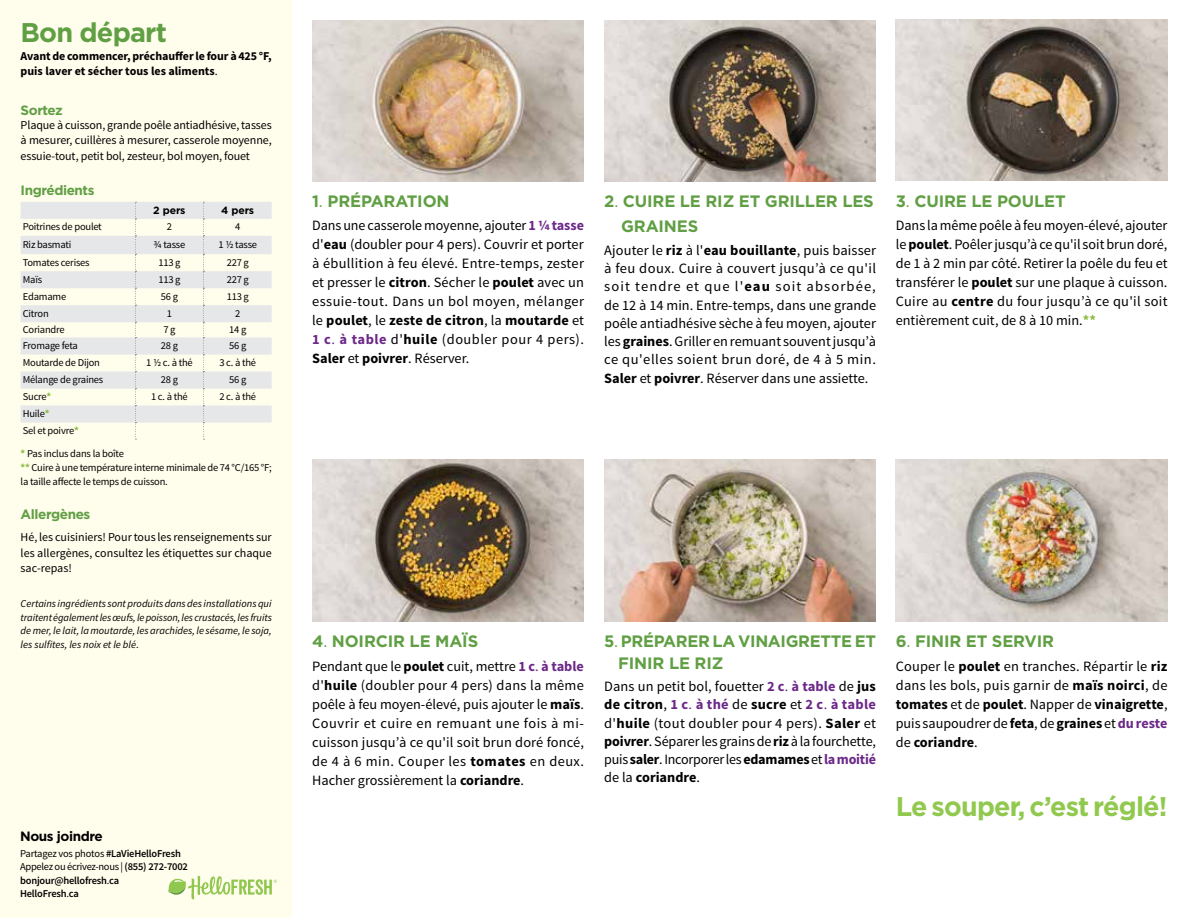
<style>
.page{position:relative;width:1188px;height:918px;background:#fff}
.page>*{position:absolute;margin:0;border:0;box-sizing:border-box;transform-origin:0 0}
.t1{font:700 27px "Gotham";letter-spacing:-.03em;color:#91c84e}
.t2{font:700 27px "Gotham";letter-spacing:-.03em;color:#609f43}
.t3{font:700 16.5px/25.3px "Gotham";letter-spacing:-.01em;color:#609f43}
.t4{font:14.25px/19px "Source Sans Pro";letter-spacing:.005em;color:#000;text-align:justify}
.t5{font:700 13.5px "Gotham";letter-spacing:-.03em;color:#609f43}
.t6{font:700 13.5px "Gotham";letter-spacing:-.03em;color:#000}
.t7{font:12px/15.3px "Source Sans Pro";letter-spacing:-.005em;color:#000;text-align:justify}
.t8{font:700 12px/15.3px "Source Sans Pro";letter-spacing:-.005em;color:#000}
.t9{font:10.5px/13.6px "Source Sans Pro";letter-spacing:-.02em;color:#000}
.t10{font:italic 10.5px/13.5px "Source Sans Pro";color:#000;text-align:justify}
.t11{font:600 10.5px/13.5px "Source Sans Pro";letter-spacing:-.02em;color:#000}
.t12{font:700 10.5px "Gotham";letter-spacing:-.01em;color:#000}
.s1{font-weight:400}
.s2{font-weight:700;color:#8cba42}
.s3{font-style:normal}
.s4{font-weight:700;color:#6c2888}
.s5{font-weight:700}
.s6{color:#6c2888}
</style>
<div class="page">
<div style="left:0;top:0;width:292px;height:918px;background:#fffdec"></div>
<svg style="left:21px;top:202px;width:251px;height:221px;fill:#e6e7e8"></svg>
<svg style="left:203px;top:202px;width:1px;height:238px"></svg>
<svg style="left:135px;top:202px;width:1px;height:238px"></svg>
<svg style="left:168px;top:876px;width:109px;height:23px"></svg>
<img style="left:312px;top:459px;width:272px;height:162px">
<img style="left:604px;top:459px;width:272px;height:162px">
<img style="left:896px;top:459px;width:271px;height:162px">
<img style="left:896px;top:20px;width:272px;height:160px">
<img style="left:604px;top:20px;width:272px;height:161px">
<img style="left:312px;top:20px;width:272px;height:161px">
<h1 class="t2" style="left:21px;top:15px;width:148px">Bon départ</h1>
<p class="t8" style="left:21px;top:49px;width:253px">Avant de commencer, préchauffer le four à 425 °F, puis laver et sécher tous les aliments<span class="s1">.</span></p>
<p class="t5" style="left:21px;top:101px;width:44px">Sortez</p>
<p class="t7" style="left:21px;top:117px;width:253px">Plaque à cuisson, grande poêle antiadhésive, tasses à mesurer, cuillères à mesurer, casserole moyenne, essuie-tout, petit bol, zesteur, bol moyen, fouet</p>
<p class="t5" style="left:21px;top:181px;width:75px">Ingrédients</p>
<p class="t12" style="left:153px;top:203px;width:34px">2 pers</p>
<p class="t12" style="left:221px;top:203px;width:34px">4 pers</p>
<p class="t9" style="left:23px;top:220px;width:81px">Poitrines de poulet</p>
<p class="t9" style="left:167px;top:220px;width:7px">2</p>
<p class="t9" style="left:235px;top:220px;width:7px">4</p>
<p class="t9" style="left:23px;top:238px;width:50px">Riz basmati</p>
<p class="t9" style="left:154px;top:238px;width:33px">3/4 tasse</p>
<p class="t9" style="left:218px;top:238px;width:40px">1 1/2 tasse</p>
<p class="t9" style="left:23px;top:256px;width:68px">Tomates cerises</p>
<p class="t9" style="left:158px;top:256px;width:24px">113 g</p>
<p class="t9" style="left:227px;top:256px;width:24px">227 g</p>
<p class="t9" style="left:23px;top:273px;width:21px">Maïs</p>
<p class="t9" style="left:158px;top:273px;width:24px">113 g</p>
<p class="t9" style="left:227px;top:273px;width:24px">227 g</p>
<p class="t9" style="left:23px;top:290px;width:45px">Edamame</p>
<p class="t9" style="left:161px;top:290px;width:19px">56 g</p>
<p class="t9" style="left:227px;top:290px;width:24px">113 g</p>
<p class="t9" style="left:23px;top:307px;width:28px">Citron</p>
<p class="t9" style="left:167px;top:307px;width:7px">1</p>
<p class="t9" style="left:235px;top:307px;width:7px">2</p>
<p class="t9" style="left:23px;top:323px;width:43px">Coriandre</p>
<p class="t9" style="left:163px;top:323px;width:14px">7 g</p>
<p class="t9" style="left:229px;top:323px;width:19px">14 g</p>
<p class="t9" style="left:23px;top:339px;width:57px">Fromage feta</p>
<p class="t9" style="left:161px;top:339px;width:19px">28 g</p>
<p class="t9" style="left:229px;top:339px;width:19px">56 g</p>
<p class="t9" style="left:23px;top:356px;width:79px">Moutarde de Dijon</p>
<p class="t9" style="left:146px;top:356px;width:48px">1 1/2 c. à thé</p>
<p class="t9" style="left:219px;top:356px;width:38px">3 c. à thé</p>
<p class="t9" style="left:23px;top:373px;width:82px">Mélange de graines</p>
<p class="t9" style="left:161px;top:373px;width:19px">28 g</p>
<p class="t9" style="left:229px;top:373px;width:19px">56 g</p>
<p class="t9" style="left:23px;top:390px;width:30px">Sucre<span class="s2">*</span></p>
<p class="t9" style="left:151px;top:390px;width:38px">1 c. à thé</p>
<p class="t9" style="left:219px;top:390px;width:38px">2 c. à thé</p>
<p class="t9" style="left:23px;top:405px;width:58px;line-height:17px">Huile<span class="s2">*<br></span>Sel et poivre<span class="s2">*</span></p>
<p class="t9" style="left:21px;top:447px;width:253px"><span class="s2">*</span> Pas inclus dans la boîte<br><span class="s2">**</span> Cuire à une température interne minimale de 74 °C/165 °F; la taille affecte le temps de cuisson.</p>
<p class="t5" style="left:21px;top:505px;width:71px">Allergènes</p>
<p class="t7" style="left:21px;top:530px;width:253px">Hé, les cuisiniers! Pour tous les renseignements sur les allergènes, consultez les étiquettes sur chaque sac-repas!</p>
<p class="t10" style="left:21px;top:597px;width:253px">Certains ingrédients sont produits dans des installations qui traitent également les œufs, le poisson, les crustacés, les fruits de mer, le lait, la moutarde, les arachides, le sésame, le soja, les sulfites, les noix et le blé<span class="s3">.</span></p>
<p class="t6" style="left:20px;top:827px;width:84px">Nous joindre</p>
<p class="t11" style="left:20px;top:847px;width:169px"><span class="s1">Partagez vos photos</span> #LaVieHelloFresh<br><span class="s1">Appelez ou écrivez-nous |</span> (855) 272-7002 bonjour@hellofresh<span class="s1">.</span>ca<br>HelloFresh<span class="s1">.</span>ca</p>
<p class="t3" style="left:312px;top:188px;width:139px">1<span class="s1">.</span> PRÉPARATION</p>
<p class="t4" style="left:312px;top:216px;width:273px">Dans une casserole moyenne, ajouter <span class="s4">1 1/4 tasse </span>d'<span class="s5">eau</span> (doubler pour 4 pers). Couvrir et porter à ébullition à feu élevé. Entre-temps, zester et presser le <span class="s5">citron</span>. Sécher le <span class="s5">poulet</span> avec un essuie-tout. Dans un bol moyen, mélanger le <span class="s5">poulet</span>, le <span class="s5">zeste de citron</span>, la <span class="s5">moutarde</span> et <span class="s4">1 c</span><span class="s6">.</span> <span class="s4">à table</span> d'<span class="s5">huile</span> (doubler pour 4 pers).<br><span class="s5">Saler</span> et <span class="s5">poivrer</span>. Réserver.</p>
<p class="t3" style="left:621px;top:188px;width:254px;text-indent:-17px">2<span class="s1">.</span> CUIRE LE RIZ ET GRILLER LES<br>GRAINES</p>
<p class="t4" style="left:604px;top:241px;width:273px;line-height:18.3px">Ajouter le <span class="s5">riz</span> à l'<span class="s5">eau bouillante</span>, puis baisser à feu doux. Cuire à couvert jusqu’à ce qu'il soit tendre et que l'<span class="s5">eau</span> soit absorbée, de 12 à 14 min. Entre-temps, dans une grande poêle antiadhésive sèche à feu moyen, ajouter les <span class="s5">graines</span>. Griller en remuant souvent jusqu’à ce qu'elles soient brun doré, de 4 à 5 min.<br><span class="s5">Saler</span> et <span class="s5">poivrer</span>. Réserver dans une assiette.</p>
<p class="t3" style="left:896px;top:188px;width:171px">3<span class="s1">.</span> CUIRE LE POULET</p>
<p class="t4" style="left:896px;top:216px;width:273px">Dans la même poêle à feu moyen-élevé, ajouter le <span class="s5">poulet</span>. Poêler jusqu’à ce qu'il soit brun doré, de 1 à 2 min par côté. Retirer la poêle du feu et transférer le <span class="s5">poulet</span> sur une plaque à cuisson.<br>Cuire au <span class="s5">centre</span> du four jusqu’à ce qu'il soit entièrement cuit, de 8 à 10 min.<span class="s2">**</span></p>
<p class="t3" style="left:312px;top:629px;width:168px">4<span class="s1">.</span> NOIRCIR LE MAÏS</p>
<p class="t4" style="left:312px;top:657px;width:273px">Pendant que le <span class="s5">poulet</span> cuit, mettre <span class="s4">1 c</span><span class="s6">.</span> <span class="s4">à table </span>d'<span class="s5">huile</span> (doubler pour 4 pers) dans la même poêle à feu moyen-élevé, puis ajouter le <span class="s5">maïs</span>.<br>Couvrir et cuire en remuant une fois à mi&shy;cuisson jusqu’à ce qu'il soit brun doré foncé, de 4 à 6 min. Couper les <span class="s5">tomates</span> en deux.<br>Hacher grossièrement la <span class="s5">coriandre</span>.</p>
<p class="t3" style="left:618px;top:631px;width:259px;line-height:21.1px;text-indent:-14px">5<span class="s1">.</span> PRÉPARER LA VINAIGRETTE ET<br>FINIR LE RIZ</p>
<p class="t4" style="left:604px;top:677px;width:273px;line-height:18.3px">Dans un petit bol, fouetter <span class="s4">2 c</span><span class="s6">.</span> <span class="s4">à table</span> de <span class="s5">jus de citron</span>, <span class="s4">1 c</span><span class="s6">.</span> <span class="s4">à thé</span> de <span class="s5">sucre</span> et <span class="s4">2 c</span><span class="s6">.</span> <span class="s4">à table </span>d'<span class="s5">huile</span> (tout doubler pour 4 pers). <span class="s5">Saler</span> et <span class="s5">poivrer</span>. Séparer les grains de <span class="s5">riz</span> à la fourchette, puis <span class="s5">saler</span>. Incorporer les <span class="s5">edamames</span> et <span class="s4">la moitié </span>de la <span class="s5">coriandre</span>.</p>
<p class="t3" style="left:896px;top:629px;width:160px">6<span class="s1">.</span> FINIR ET SERVIR</p>
<p class="t4" style="left:896px;top:657px;width:273px">Couper le <span class="s5">poulet</span> en tranches. Répartir le <span class="s5">riz </span>dans les bols, puis garnir de <span class="s5">maïs noirci</span>, de <span class="s5">tomates</span> et de <span class="s5">poulet</span>. Napper de <span class="s5">vinaigrette</span>, puis saupoudrer de <span class="s5">feta</span>, de <span class="s5">graines</span> et <span class="s4">du reste </span>de <span class="s5">coriandre</span>.</p>
<h1 class="t1" style="left:896px;top:788px;width:273px">Le souper, c’est réglé!</h1>
</div>
